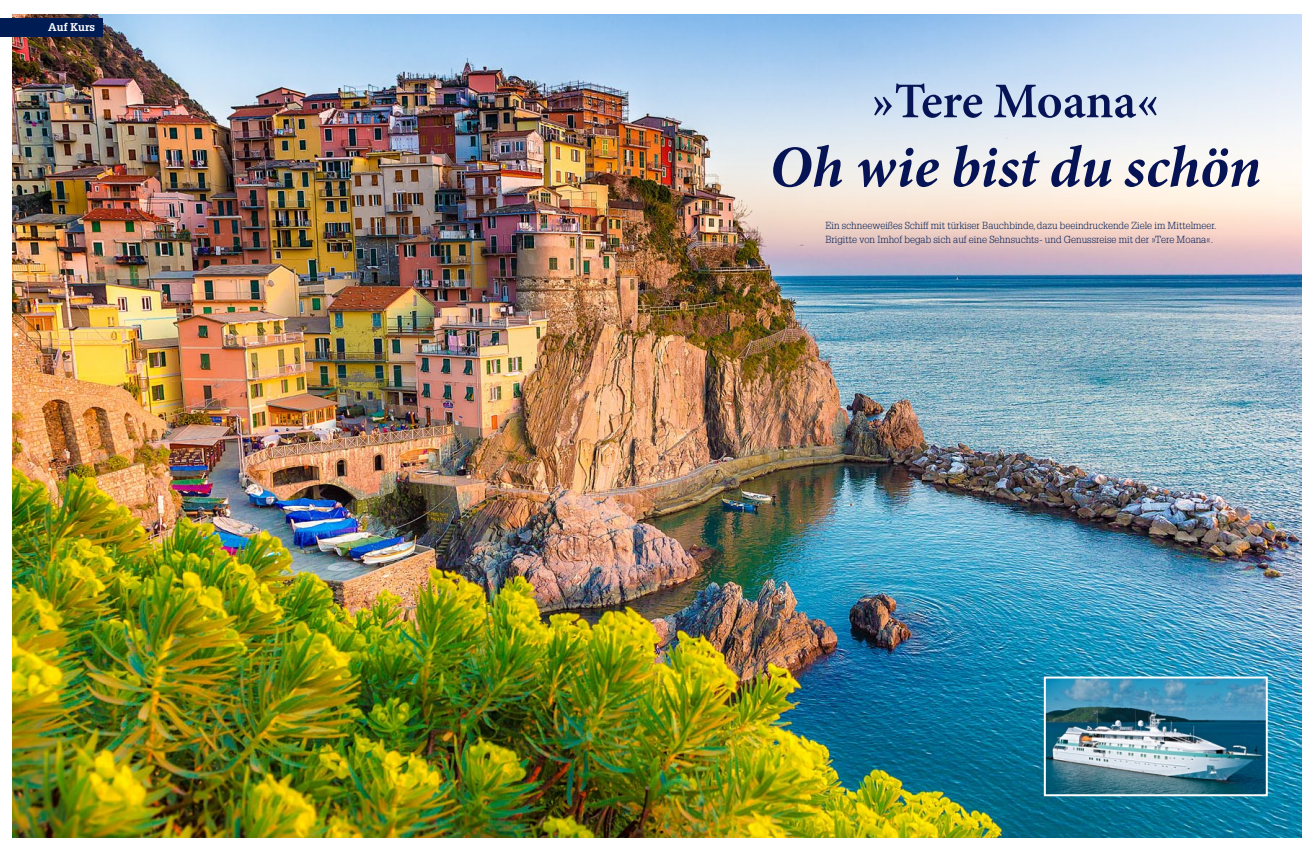
<style>
.page{position:relative;width:1316px;height:851px;background:#fff}
.page>*{position:absolute;margin:0;border:0;box-sizing:border-box;transform-origin:0 0}
.t1{font:italic 700 59px "Minion Pro";letter-spacing:-.005em;color:#061456}
.t2{font:600 50px "Minion Pro";letter-spacing:-.005em;color:#061456}
.t3{font:700 11px "Glypha";color:#fff}
.t4{font:300 10px/14px "Glypha";color:#001c54}
</style>
<div class="page">
<img style="left:13px;top:14px;width:1287px;height:823px">
<div style="left:0;top:18px;width:102px;height:19px;background:#001c54"></div>
<img style="left:1046px;top:679px;width:218px;height:114px">
<div style="left:1043px;top:676px;width:224px;height:120px;border:2px solid #fff"></div>
<p class="t3" style="left:48px;top:21px;width:48px">Auf Kurs</p>
<h2 class="t2" style="left:871px;top:71px;width:288px">»Tere Moana«</h2>
<h1 class="t1" style="left:769px;top:131px;width:493px">Oh wie bist du schön</h1>
<p class="t4" style="left:825px;top:219px;width:393px">Ein schneeweißes Schiff mit türkiser Bauchbinde, dazu beeindruckende Ziele im Mittelmeer.<br>Brigitte von Imhof begab sich auf eine Sehnsuchts- und Genussreise mit der »Tere Moana«.</p>
</div>
